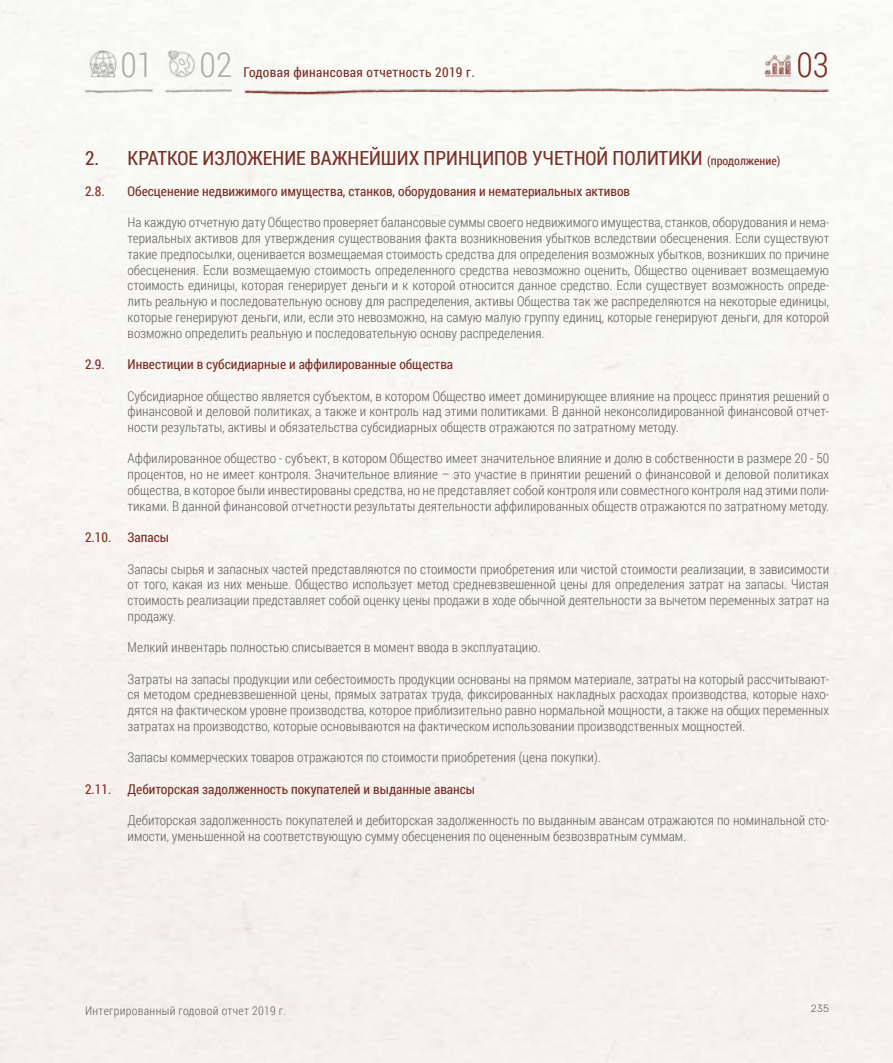
<style>
.page{position:relative;width:893px;height:1063px;background:#fff}
.page>*{position:absolute;margin:0;border:0;box-sizing:border-box;transform-origin:0 0}
.t1{font:300 34.5px "Roboto Condensed";color:#acaeb1}
.t2{font:300 34.5px "Roboto Condensed";color:#7c302a}
.t3{font:19.5px "Roboto Condensed";color:#7c302a}
.t4{font:300 13.5px/15.8px "Roboto Condensed";color:#636466;text-align:justify}
.t5{font:13.5px "Roboto Condensed";color:#7c302a}
.t6{font:13.5px "Roboto Condensed";letter-spacing:.025em;color:#7c302a}
.t7{font:300 12px "Roboto Condensed";letter-spacing:.025em;color:#636466}
.t8{font:300 10.5px "Rubik";color:#636466}
.s1{font-size:12px}
</style>
<div class="page">
<img style="left:77px;top:81px;width:161px;height:23px">
<img style="left:240px;top:81px;width:590px;height:23px">
<img style="left:755px;top:38px;width:44px;height:50px">
<img style="left:158px;top:45px;width:45px;height:36px">
<img style="left:85px;top:45px;width:37px;height:37px">
<h1 class="t1" style="left:120px;top:40px;width:34px">01</h1>
<h1 class="t1" style="left:200px;top:40px;width:34px">02</h1>
<p class="t6" style="left:243px;top:62px;width:233px">Годовая финансовая отчетность 2019 г.</p>
<h1 class="t2" style="left:796px;top:40px;width:34px">03</h1>
<h2 class="t3" style="left:85px;top:144px;width:697px">2. КРАТКОЕ ИЗЛОЖЕНИЕ ВАЖНЕЙШИХ ПРИНЦИПОВ УЧЕТНОЙ ПОЛИТИКИ <span class="s1">(продолжение)</span></h2>
<p class="t5" style="left:85px;top:182px;width:21px">2.8.</p>
<p class="t5" style="left:128px;top:182px;width:504px">Обесценение недвижимого имущества, станков, оборудования и нематериальных активов</p>
<p class="t4" style="left:128px;top:214px;width:703px">На каждую отчетную дату Общество проверяет балансовые суммы своего недвижимого имущества, станков, оборудования и нема&shy;териальных активов для утверждения существования факта возникновения убытков вследствии обесценения. Если существуют такие предпосылки, оценивается возмещаемая стоимость средства для определения возможных убытков, возникших по причине обесценения. Если возмещаемую стоимость определенного средства невозможно оценить, Общество оценивает возмещаемую стоимость единицы, которая генерирует деньги и к которой относится данное средство. Если существует возможность опреде&shy;лить реальную и последовательную основу для распределения, активы Общества так же распределяются на некоторые единицы, которые генерируют деньги, или, если это невозможно, на самую малую группу единиц, которые генерируют деньги, для которой возможно определить реальную и последовательную основу распределения.</p>
<p class="t5" style="left:85px;top:355px;width:21px">2.9.</p>
<p class="t5" style="left:128px;top:355px;width:327px">Инвестиции в субсидиарные и аффилированные общества</p>
<p class="t4" style="left:128px;top:387px;width:703px">Субсидиарное общество является субъектом, в котором Общество имеет доминирующее влияние на процесс принятия решений о финансовой и деловой политиках, а также и контроль над этими политиками. В данной неконсолидированной финансовой отчет&shy;ности результаты, активы и обязательства субсидиарных обществ отражаются по затратному методу.</p>
<p class="t4" style="left:128px;top:450px;width:703px">Аффилированное общество - субъект, в котором Общество имеет значительное влияние и долю в собственности в размере 20 - 50 процентов, но не имеет контроля. Значительное влияние – это участие в принятии решений о финансовой и деловой политиках общества, в которое были инвестированы средства, но не представляет собой контроля или совместного контроля над этими поли&shy;тиками. В данной финансовой отчетности результаты деятельности аффилированных обществ отражаются по затратному методу.</p>
<p class="t5" style="left:85px;top:528px;width:86px">2.10. Запасы</p>
<p class="t4" style="left:128px;top:560px;width:703px">Запасы сырья и запасных частей представляются по стоимости приобретения или чистой стоимости реализации, в зависимости от того, какая из них меньше. Общество использует метод средневзвешенной цены для определения затрат на запасы. Чистая стоимость реализации представляет собой оценку цены продажи в ходе обычной деятельности за вычетом переменных затрат на продажу.</p>
<p class="t4" style="left:128px;top:639px;width:414px">Мелкий инвентарь полностью списывается в момент ввода в эксплуатацию.</p>
<p class="t4" style="left:128px;top:671px;width:703px">Затраты на запасы продукции или себестоимость продукции основаны на прямом материале, затраты на который рассчитывают&shy;ся методом средневзвешенной цены, прямых затратах труда, фиксированных накладных расходах производства, которые нахо&shy;дятся на фактическом уровне производства, которое приблизительно равно нормальной мощности, а также на общих переменных затратах на производство, которые основываются на фактическом использовании производственных мощностей.</p>
<p class="t4" style="left:128px;top:749px;width:475px">Запасы коммерческих товаров отражаются по стоимости приобретения (цена покупки).</p>
<p class="t5" style="left:85px;top:780px;width:392px">2.11. Дебиторская задолженность покупателей и выданные авансы</p>
<p class="t4" style="left:128px;top:812px;width:703px">Дебиторская задолженность покупателей и дебиторская задолженность по выданным авансам отражаются по номинальной сто&shy;имости, уменьшенной на соответствующую сумму обесценения по оцененным безвозвратным суммам.</p>
<p class="t7" style="left:85px;top:1002px;width:202px">Интегрированный годовой отчет 2019 г.</p>
<p class="t8" style="left:811px;top:1002px;width:20px">235</p>
</div>
